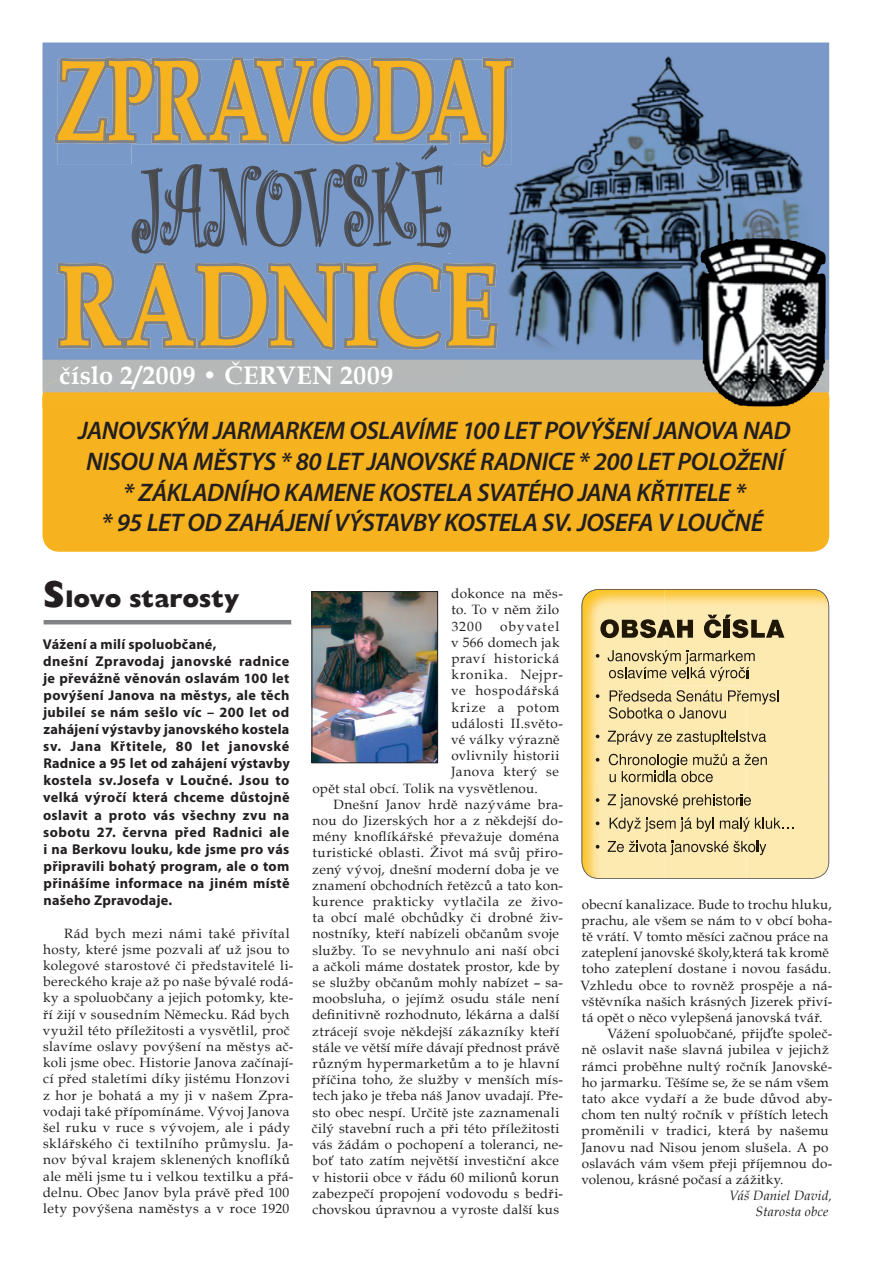
<style>
.page{position:relative;width:893px;height:1263px;background:#fff}
.page>*{position:absolute;margin:0;border:0;box-sizing:border-box;transform-origin:0 0}
.t1{font:700 116.25px "Book Antiqua";letter-spacing:-.045em;color:#f7b31f;scale:.66 1}
.t2{font:700 116.25px "Book Antiqua";letter-spacing:.005em;color:#f7b31f;scale:.78 1}
.t3{font:italic 600 25.5px/30.6px "Myriad Pro";letter-spacing:-.02em;color:#231f20;text-align:center}
.t4{font:700 25.35px "Book Antiqua";letter-spacing:.015em;color:#fff}
.t5{font:800 24px "Gill Sans";color:#231f20}
.t6{font:700 14.25px/17.1px "Myriad Pro";letter-spacing:.025em;color:#231f20}
.t7{font:13.5px/16.2px "Book Antiqua";letter-spacing:.025em;color:#231f20}
.t8{font:13.5px "Book Antiqua";letter-spacing:.045em;color:#231f20}
.t9{font:italic 13.5px/16.2px "Book Antiqua";letter-spacing:.01em;color:#231f20;text-align:right}
.t10{font:13.5px "Book Antiqua";letter-spacing:.07em;color:#231f20}
.t11{font:13.5px "Book Antiqua";letter-spacing:.05em;color:#231f20}
.t12{font:13.5px "Book Antiqua";letter-spacing:.065em;color:#231f20}
.t13{font:13.5px "Book Antiqua";letter-spacing:.08em;color:#231f20}
.s1{font-size:37.5px}
</style>
<div class="page">
<div style="left:42px;top:381px;width:787px;height:171px;background:#f7b31f;border-radius:17px"></div>
<div style="left:42px;top:43px;width:787px;height:50px;background:#7a99c8"></div>
<img style="left:42px;top:93px;width:52px;height:288px">
<img style="left:463px;top:93px;width:366px;height:288px">
<img style="left:42px;top:381px;width:787px;height:27px">
<svg style="left:57px;top:262px;width:441px;height:89px;background:#7d91ae"></svg>
<svg style="left:55px;top:57px;width:459px;height:111px;background:#7f91ab"></svg>
<img style="left:135px;top:165px;width:313px;height:88px">
<div style="left:135px;top:145px;width:313px;height:20px;background:#7999c9"></div>
<img style="left:582px;top:589px;width:247px;height:289px">
<hr style="left:44px;top:620px;width:247px;height:4px;background:#808285">
<img style="left:313px;top:593px;width:123px;height:168px">
<div style="left:311px;top:591px;width:127px;height:172px;border:1px solid #231f20"></div>
<h1 class="t1" style="left:56px;top:21px;width:695px">ZPRAVODAJ</h1>
<h1 class="t2" style="left:57px;top:227px;width:566px">RADNICE</h1>
<h3 class="t4" style="left:59px;top:358px;width:335px">číslo 2/2009 • ČERVEN 2009</h3>
<h2 class="t3" style="left:78px;top:415px;width:714px">JANOVSKÝM JARMARKEM OSLAVÍME 100 LET POVÝŠENÍ JANOVA NAD NISOU NA MĚSTYS * 80 LET JANOVSKÉ RADNICE * 200 LET POLOŽENÍ * ZÁKLADNÍHO KAMENE KOSTELA SVATÉHO JANA KŘTITELE *<br>* 95 LET OD ZAHÁJENÍ VÝSTAVBY KOSTELA SV. JOSEFA V LOUČNÉ</h2>
<h3 class="t5" style="left:43px;top:585px;width:198px"><span class="s1">S</span>lovo starosty</h3>
<p class="t6" style="left:43px;top:635px;width:248px">Vážení a milí spoluobčané,<br>dnešní Zpravodaj janovské radnice je převážně věnován oslavám 100 let povýšení Janova na městys, ale těch jubileí se nám sešlo víc – 200 let od zahájení výstavby janovského kostela sv. Jana Křtitele, 80 let janovské Radnice a 95 let od zahájení výstavby kostela sv.Josefa v Loučné. Jsou to velká výročí která chceme důstojně oslavit a proto vás všechny zvu na sobotu 27. června před Radnici ale i na Berkovu louku, kde jsme pro vás připravili bohatý program, ale o tom přinášíme informace na jiném místě našeho Zpravodaje.</p>
<p class="t7" style="left:43px;top:924px;width:252px;text-indent:21px">Rád bych mezi námi také přivítal hosty, které jsme pozvali ať už jsou to kolegové starostové či představitelé li&shy;bereckého kraje až po naše bývalé rodá&shy;ky a spoluobčany a jejich potomky, kte&shy;ří žijí v sousedním Německu. Rád bych využil této příležitosti a vysvětlil, proč slavíme oslavy povýšení na městys ač&shy;koli jsme obec. Historie Janova začínají&shy;cí před staletími díky jistému Honzovi z hor je bohatá a my ji v našem Zpra&shy;vodaji také přípomínáme. Vývoj Janova šel ruku v ruce s vývojem, ale i pády sklářského či textilního průmyslu. Ja&shy;nov býval krajem sklenených knoflíků ale měli jsme tu i velkou textilku a přá&shy;delnu. Obec Janov byla právě před 100 lety povýšena naměstys a v roce 1920</p>
<p class="t7" style="left:451px;top:585px;width:113px">dokonce na měs&shy;to. To v něm žilo<br>3200</p>
<p class="t13" style="left:500px;top:617px;width:61px">obyvatel</p>
<p class="t7" style="left:451px;top:634px;width:110px">v 566 domech jak</p>
<p class="t8" style="left:451px;top:649px;width:110px">praví historická</p>
<p class="t10" style="left:451px;top:665px;width:113px">kronika. Nejpr-</p>
<p class="t11" style="left:451px;top:681px;width:110px">ve hospodářská</p>
<p class="t12" style="left:451px;top:698px;width:109px">krize a potom</p>
<p class="t7" style="left:451px;top:715px;width:113px">události II.světo-</p>
<p class="t7" style="left:451px;top:731px;width:110px">vé války výrazně</p>
<p class="t7" style="left:451px;top:747px;width:109px">ovlivnily historii</p>
<p class="t8" style="left:451px;top:762px;width:109px">Janova který se</p>
<p class="t7" style="left:312px;top:780px;width:227px">opět stal obcí. Tolik na vysvětlenou.</p>
<p class="t7" style="left:334px;top:796px;width:231px">Dnešní Janov hrdě nazýváme bra-</p>
<p class="t7" style="left:313px;top:812px;width:252px">nou do Jizerských hor a z někdejší do-</p>
<p class="t7" style="left:313px;top:828px;width:248px">mény knoflíkářské převažuje doména</p>
<p class="t7" style="left:313px;top:844px;width:252px">turistické oblasti. Život má svůj přiro-</p>
<p class="t7" style="left:312px;top:861px;width:248px">zený vývoj, dnešní moderní doba je ve</p>
<p class="t7" style="left:312px;top:877px;width:252px">znamení obchodních řetězců a tato kon-</p>
<p class="t7" style="left:312px;top:893px;width:252px">kurence prakticky vytlačila ze živo-</p>
<p class="t7" style="left:313px;top:909px;width:252px">ta obcí malé obchůdky či drobné živ-</p>
<p class="t7" style="left:313px;top:925px;width:248px">nostníky, kteří nabízeli občanům svoje</p>
<p class="t7" style="left:313px;top:942px;width:248px">služby. To se nevyhnulo ani naší obci</p>
<p class="t7" style="left:312px;top:958px;width:249px">a ačkoli máme dostatek prostor, kde by</p>
<p class="t7" style="left:313px;top:974px;width:252px">se služby občanům mohly nabízet – sa-</p>
<p class="t7" style="left:313px;top:990px;width:248px">moobsluha, o jejímž osudu stále není</p>
<p class="t7" style="left:312px;top:1006px;width:249px">definitivně rozhodnuto, lékárna a další</p>
<p class="t7" style="left:312px;top:1023px;width:248px">ztrácejí svoje někdejší zákazníky kteří</p>
<p class="t7" style="left:313px;top:1039px;width:249px">stále ve větší míře dávají přednost právě</p>
<p class="t7" style="left:313px;top:1055px;width:248px">různým hypermarketům a to je hlavní</p>
<p class="t7" style="left:312px;top:1071px;width:252px">příčina toho, že služby v menších mís-</p>
<p class="t7" style="left:312px;top:1087px;width:252px">tech jako je třeba náš Janov uvadají. Pře-</p>
<p class="t7" style="left:313px;top:1104px;width:248px">sto obec nespí. Určitě jste zaznamenali</p>
<p class="t7" style="left:312px;top:1120px;width:249px">čilý stavební ruch a při této příležitosti</p>
<p class="t7" style="left:312px;top:1136px;width:253px">vás žádám o pochopení a toleranci, ne-</p>
<p class="t7" style="left:312px;top:1152px;width:248px">boť tato zatím největší investiční akce</p>
<p class="t7" style="left:312px;top:1168px;width:249px">v historii obce v řádu 60 milionů korun</p>
<p class="t7" style="left:312px;top:1185px;width:252px">zabezpečí propojení vodovodu s bedři-</p>
<p class="t7" style="left:313px;top:1201px;width:248px">chovskou úpravnou a vyroste další kus</p>
<p class="t7" style="left:582px;top:895px;width:252px">obecní kanalizace. Bude to trochu hluku,</p>
<p class="t7" style="left:582px;top:912px;width:252px">prachu, ale všem se nám to v obcí boha-</p>
<p class="t7" style="left:582px;top:928px;width:248px">tě vrátí. V tomto měsíci začnou práce na</p>
<p class="t7" style="left:582px;top:944px;width:249px">zateplení janovské školy,která tak kromě</p>
<p class="t7" style="left:582px;top:960px;width:251px">toho zateplení dostane i novou fasádu.</p>
<p class="t7" style="left:581px;top:976px;width:253px">Vzhledu obce to rovněž prospěje a ná-</p>
<p class="t7" style="left:581px;top:993px;width:252px">vštěvníka našich krásných Jizerek přiví-</p>
<p class="t7" style="left:582px;top:1009px;width:242px">tá opět o něco vylepšená janovská tvář.</p>
<p class="t7" style="left:607px;top:1025px;width:226px">Vážení spoluobčané, přijďte společ-</p>
<p class="t7" style="left:582px;top:1041px;width:248px">ně oslavit naše slavná jubilea v jejichž</p>
<p class="t7" style="left:582px;top:1057px;width:252px">rámci proběhne nultý ročník Janovské-</p>
<p class="t7" style="left:582px;top:1074px;width:248px">ho jarmarku. Těšíme se, že se nám všem</p>
<p class="t7" style="left:582px;top:1090px;width:252px">tato akce vydaří a že bude důvod aby-</p>
<p class="t7" style="left:582px;top:1106px;width:248px">chom ten nultý ročník v příštích letech</p>
<p class="t7" style="left:582px;top:1122px;width:249px">proměnili v tradici, která by našemu</p>
<p class="t7" style="left:581px;top:1138px;width:249px">Janovu nad Nisou jenom slušela. A po</p>
<p class="t7" style="left:582px;top:1155px;width:252px">oslavách vám všem přeji příjemnou do-</p>
<p class="t7" style="left:581px;top:1171px;width:204px">volenou, krásné počasí a zážitky.</p>
<p class="t9" style="left:729px;top:1187px;width:105px">Váš Daniel David,<br>Starosta obce</p>
</div>
